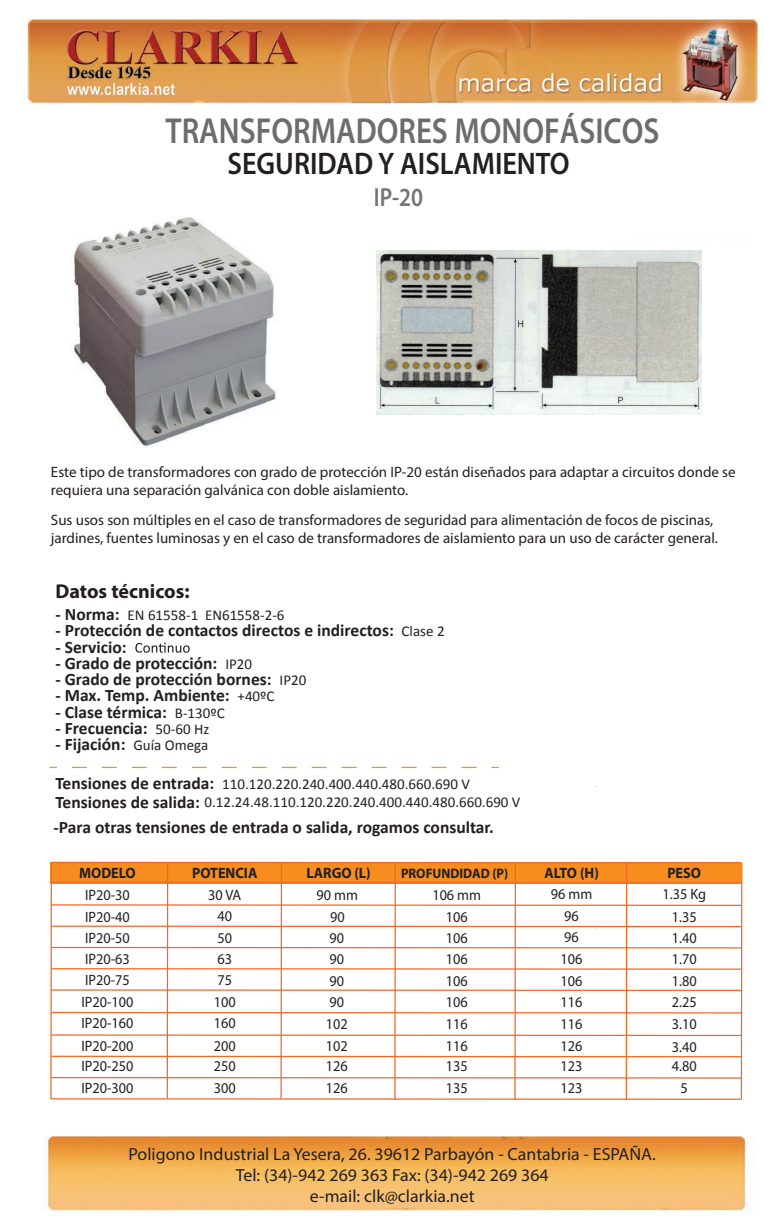
<style>
.page{position:relative;width:780px;height:1219px;background:#fff}
.page>*{position:absolute;margin:0;border:0;box-sizing:border-box;transform-origin:0 0}
.t1{font:600 36.25px "Myriad Pro";color:#6d6c6c;scale:.85 1}
.t2{font:600 31.25px "Myriad Pro";color:#231f20;scale:.9 1}
.t3{font:600 26.25px "Myriad Pro";color:#767575;scale:.85 1}
.t4{font:700 20px "Myriad Pro";color:#231f20}
.t5{font:700 17.5px "Calibri";color:#231f20}
.t6{font:17.5px/21px "Myriad Pro";color:#231f20;text-align:center}
.t7{font:15px/18px "Myriad Pro";color:#231f20}
.t8{font:15px/21.8px "Myriad Pro";color:#231f20;scale:.95 1}
.t9{font:15px/17.8px "Calibri";color:#231f20}
.t10{font:700 15px "Myriad Pro";color:#231f20;scale:.95 1}
.t11{font:700 13.75px "Myriad Pro";color:#231f20;scale:.95 1}
.s1{font-weight:700;font-size:17.5px}
.s2{font-weight:400;font-size:15px}
</style>
<div class="page">
<img style="left:74px;top:217px;width:203px;height:231px">
<div style="left:51px;top:861px;width:690px;height:22px;background:#f68d1e"></div>
<img style="left:44px;top:1136px;width:705px;height:74px">
<img style="left:22px;top:19px;width:739px;height:85px">
<svg style="left:52px;top:881px;width:688px;height:2px"></svg>
<svg style="left:52px;top:903px;width:688px;height:3px"></svg>
<svg style="left:51px;top:861px;width:690px;height:2px"></svg>
<hr style="left:50px;top:862px;width:2px;height:236px;background:#f36724">
<hr style="left:167px;top:861px;width:1px;height:237px;background:#f36724">
<hr style="left:280px;top:863px;width:2px;height:235px;background:#f36724">
<hr style="left:514px;top:863px;width:2px;height:236px;background:#f36724">
<hr style="left:740px;top:862px;width:2px;height:236px;background:#f36724">
<svg style="left:50px;top:924px;width:691px;height:3px"></svg>
<svg style="left:50px;top:946px;width:691px;height:2px"></svg>
<svg style="left:50px;top:967px;width:691px;height:3px"></svg>
<svg style="left:50px;top:988px;width:691px;height:3px"></svg>
<svg style="left:50px;top:1011px;width:691px;height:2px"></svg>
<svg style="left:50px;top:1033px;width:691px;height:3px"></svg>
<hr style="left:394px;top:863px;width:2px;height:236px;background:#f36724">
<hr style="left:625px;top:861px;width:2px;height:238px;background:#f36724">
<svg style="left:50px;top:1054px;width:691px;height:3px"></svg>
<svg style="left:50px;top:1076px;width:691px;height:2px"></svg>
<svg style="left:50px;top:1097px;width:692px;height:3px"></svg>
<img style="left:377px;top:250px;width:324px;height:164px">
<svg style="left:135px;top:642px;width:55px;height:10px"></svg>
<svg style="left:49px;top:766px;width:8px;height:2px"></svg>
<svg style="left:72px;top:766px;width:405px;height:2px"></svg>
<svg style="left:491px;top:766px;width:8px;height:2px"></svg>
<h1 class="t1" style="left:165px;top:108px;width:582px">TRANSFORMADORES MONOFÁSICOS</h1>
<h2 class="t2" style="left:227px;top:144px;width:382px">SEGURIDAD Y AISLAMIENTO</h2>
<h3 class="t3" style="left:374px;top:180px;width:60px">IP-20</h3>
<p class="t7" style="left:51px;top:462px;width:686px">Este tipo de transformadores con grado de protección IP-20 están diseñados para adaptar a circuitos donde se requiera una separación galvánica con doble aislamiento.</p>
<p class="t7" style="left:51px;top:511px;width:668px">Sus usos son múltiples en el caso de transformadores de seguridad para alimentación de focos de piscinas, jardines, fuentes luminosas y en el caso de transformadores de aislamiento para un uso de carácter general.</p>
<h3 class="t4" style="left:55px;top:577px;width:136px">Datos técnicos:</h3>
<p class="t9" style="left:55px;top:606px;width:230px"><span class="s1">- Norma:</span> EN 61558-1 EN61558-2-6</p>
<p class="t5" style="left:55px;top:619px;width:390px">- Protección de contactos directos e indirectos: <span class="s2">Clase 2</span></p>
<p class="t5" style="left:55px;top:668px;width:252px">- Grado de protección bornes: <span class="s2">IP20</span></p>
<p class="t5" style="left:55px;top:635px;width:73px">- Servicio:</p>
<p class="t5" style="left:55px;top:651px;width:198px">- Grado de protección: <span class="s2">IP20</span></p>
<p class="t5" style="left:55px;top:700px;width:171px">- Clase térmica: <span class="s2">B-130ºC</span></p>
<p class="t5" style="left:55px;top:684px;width:220px">- Max. Temp. Ambiente: <span class="s2">+40ºC</span></p>
<p class="t5" style="left:55px;top:733px;width:154px">- Fijación: <span class="s2">Guía Omega</span></p>
<p class="t5" style="left:55px;top:716px;width:155px">- Frecuencia: <span class="s2">50-60 Hz</span></p>
<p class="t9" style="left:55px;top:775px;width:466px"><span class="s1">Tensiones de entrada:</span> 110.120.220.240.400.440.480.660.690 V<br><span class="s1">Tensiones de salida:</span> 0.12.24.48.110.120.220.240.400.440.480.660.690 V</p>
<p class="t5" style="left:54px;top:815px;width:442px">-Para otras tensiones de entrada o salida, rogamos consultar.</p>
<p class="t10" style="left:79px;top:862px;width:61px">MODELO</p>
<p class="t8" style="left:81px;top:884px;width:56px">IP20-30<br>IP20-40<br>IP20-50<br>IP20-63<br>IP20-75<br>IP20-100<br>IP20-160<br>IP20-200</p>
<p class="t8" style="left:81px;top:1054px;width:56px">IP20-250<br>IP20-300</p>
<p class="t10" style="left:192px;top:862px;width:70px">POTENCIA</p>
<p class="t10" style="left:306px;top:862px;width:69px">LARGO (L)</p>
<p class="t11" style="left:401px;top:864px;width:114px">PROFUNDIDAD (P)</p>
<p class="t10" style="left:544px;top:862px;width:59px">ALTO (H)</p>
<p class="t10" style="left:667px;top:862px;width:37px">PESO</p>
<p class="t8" style="left:208px;top:883px;width:36px">30 VA</p>
<p class="t8" style="left:316px;top:883px;width:45px">90 mm</p>
<p class="t8" style="left:432px;top:883px;width:53px">106 mm</p>
<p class="t8" style="left:551px;top:883px;width:45px">96 mm</p>
<p class="t8" style="left:662px;top:882px;width:47px">1.35 Kg</p>
<p class="t8" style="left:217px;top:905px;width:17px">40</p>
<p class="t8" style="left:330px;top:905px;width:17px">90</p>
<p class="t8" style="left:446px;top:905px;width:25px">106</p>
<p class="t8" style="left:564px;top:904px;width:17px">96</p>
<p class="t8" style="left:671px;top:905px;width:28px">1.35</p>
<p class="t8" style="left:217px;top:926px;width:17px">50</p>
<p class="t8" style="left:329px;top:926px;width:17px">90</p>
<p class="t8" style="left:446px;top:926px;width:25px">106</p>
<p class="t8" style="left:564px;top:926px;width:17px">96</p>
<p class="t8" style="left:671px;top:926px;width:28px">1.40</p>
<p class="t8" style="left:217px;top:947px;width:17px">63</p>
<p class="t8" style="left:329px;top:948px;width:17px">90</p>
<p class="t8" style="left:446px;top:948px;width:25px">106</p>
<p class="t8" style="left:560px;top:947px;width:25px">106</p>
<p class="t8" style="left:671px;top:947px;width:28px">1.70</p>
<p class="t8" style="left:214px;top:968px;width:25px">75<br>100<br>160<br>200</p>
<p class="t8" style="left:214px;top:1054px;width:25px">250<br>300</p>
<p class="t8" style="left:560px;top:969px;width:25px">106</p>
<p class="t8" style="left:671px;top:969px;width:28px">1.80</p>
<p class="t8" style="left:446px;top:969px;width:25px;text-align:justify">106<br>106<br>116<br>116</p>
<p class="t8" style="left:446px;top:1054px;width:25px">135<br>135</p>
<p class="t8" style="left:326px;top:969px;width:25px">90<br>90<br>102<br>102</p>
<p class="t8" style="left:326px;top:1054px;width:25px">126<br>126</p>
<p class="t8" style="left:671px;top:990px;width:28px;line-height:22.5px;text-align:justify">2.25<br>3.10<br>3.40</p>
<p class="t8" style="left:671px;top:1054px;width:28px;text-align:center">4.80<br>5</p>
<p class="t8" style="left:560px;top:990px;width:25px;line-height:22.1px;text-align:justify">116<br>116<br>126</p>
<p class="t8" style="left:560px;top:1054px;width:25px">123<br>123</p>
<p class="t6" style="left:128px;top:1142px;width:529px">Poligono Industrial La Yesera, 26. 39612 Parbayón - Cantabria - ESPAÑA.<br>Tel: (34)-942 269 363 Fax: (34)-942 269 364<br>e-mail: clk@clarkia.net</p>
</div>
